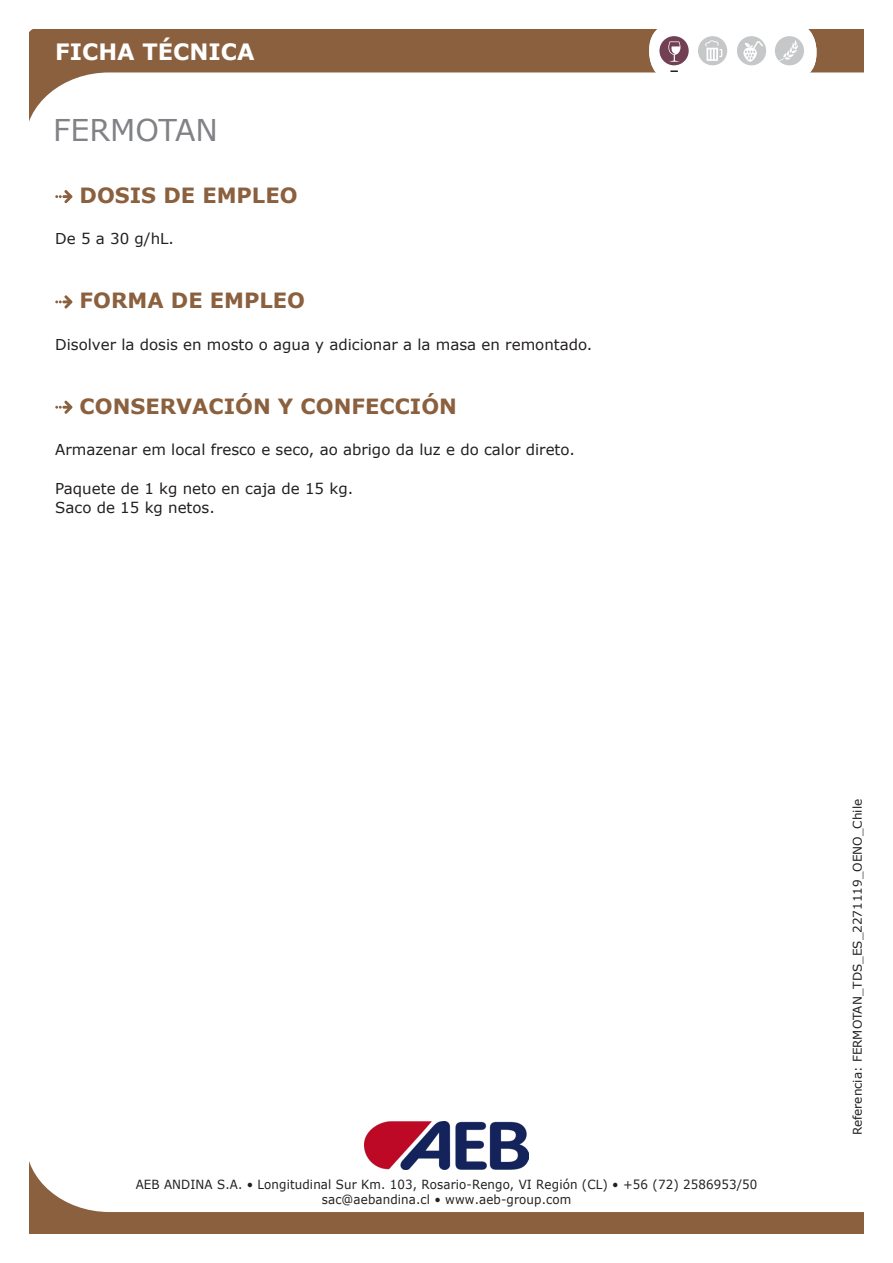
<style>
.page{position:relative;width:893px;height:1263px;background:#fff}
.page>*{position:absolute;margin:0;border:0;box-sizing:border-box;transform-origin:0 0}
.t1{font:30px "Verdana";color:#808285}
.t2{font:700 22.5px "Verdana";color:#fff}
.t3{font:700 21px "Verdana";color:#8b603e}
.t4{font:15px "Verdana";color:#231f20}
.t5{font:12.6px/15.1px "Verdana";letter-spacing:.01em;color:#231f20;text-align:center;scale:.94 1}
.t6{font:12px "Verdana";color:#231f20}
</style>
<div class="page">
<svg style="left:30px;top:30px;width:833px;height:89px"></svg>
<div style="left:649px;top:22px;width:167px;height:60px;background:#fff;border-radius:28px"></div>
<svg style="left:670px;top:70px;width:8px;height:2px"></svg>
<div style="left:775px;top:36px;width:29px;height:29px;background:#c6c7c8;border-radius:50%"></div>
<svg style="left:779px;top:40px;width:19px;height:21px"></svg>
<div style="left:737px;top:36px;width:29px;height:29px;background:#c6c7c8;border-radius:50%"></div>
<div style="left:659px;top:36px;width:30px;height:29px;background:#724053;border-radius:50%"></div>
<div style="left:698px;top:36px;width:29px;height:29px;background:#c6c7c8;border-radius:50%"></div>
<svg style="left:705px;top:40px;width:17px;height:21px"></svg>
<svg style="left:668px;top:41px;width:12px;height:21px"></svg>
<svg style="left:743px;top:41px;width:20px;height:21px"></svg>
<img style="left:364px;top:1121px;width:165px;height:40px">
<svg style="left:30px;top:1161px;width:834px;height:72px"></svg>
<svg style="left:55px;top:190px;width:17px;height:13px"></svg>
<svg style="left:55px;top:295px;width:17px;height:13px"></svg>
<svg style="left:55px;top:401px;width:17px;height:13px"></svg>
<h2 class="t2" style="left:55px;top:36px;width:201px">FICHA TÉCNICA</h2>
<p class="t1" style="left:53px;top:110px;width:166px">FERMOTAN</p>
<p class="t3" style="left:80px;top:181px;width:219px">DOSIS DE EMPLEO</p>
<p class="t4" style="left:55px;top:228px;width:120px">De 5 a 30 g/hL.</p>
<p class="t3" style="left:80px;top:286px;width:227px">FORMA DE EMPLEO</p>
<p class="t4" style="left:55px;top:334px;width:539px">Disolver la dosis en mosto o agua y adicionar a la masa en remontado.</p>
<p class="t3" style="left:80px;top:391px;width:379px">CONSERVACIÓN Y CONFECCIÓN</p>
<p class="t4" style="left:55px;top:439px;width:521px">Armazenar em local fresco e seco, ao abrigo da luz e do calor direto.</p>
<p class="t4" style="left:55px;top:478px;width:299px">Paquete de 1 kg neto en caja de 15 kg.</p>
<p class="t4" style="left:55px;top:498px;width:161px">Saco de 15 kg netos.</p>
<p class="t5" style="left:136px;top:1177px;width:663px">AEB ANDINA S.A. • Longitudinal Sur Km. 103, Rosario-Rengo, VI Región (CL) • +56 (72) 2586953/50 sac@aebandina.cl • www.aeb-group.com</p>
<p class="t6" style="left:849px;top:1135px;width:338px;rotate:-90deg">Referencia: FERMOTAN_TDS_ES_2271119_OENO_Chile</p>
</div>
